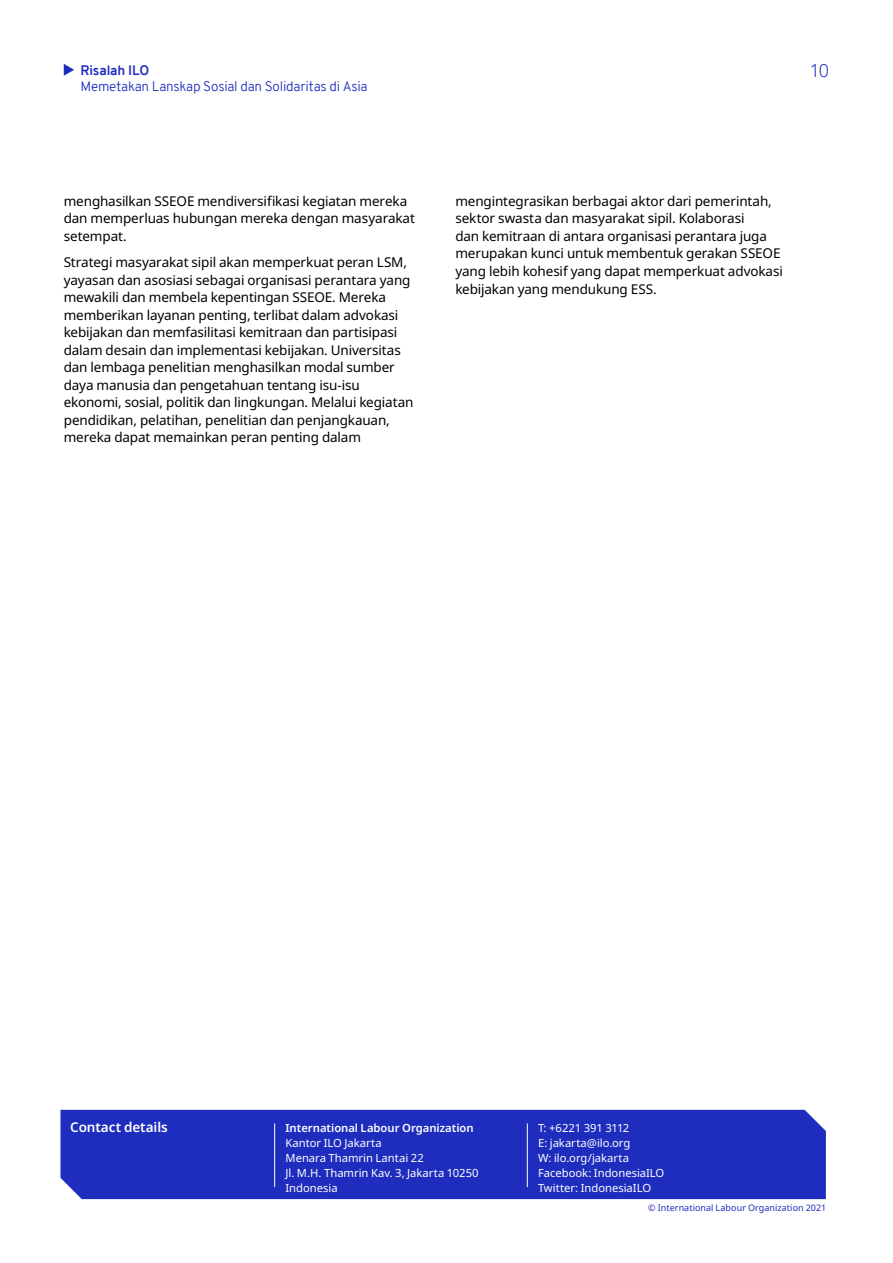
<style>
.page{position:relative;width:893px;height:1263px;background:#fff}
.page>*{position:absolute;margin:0;border:0;box-sizing:border-box;transform-origin:0 0}
.t1{font:300 18px "Noto Sans";color:#1e2dbe}
.t2{font:13.5px/17.5px "Noto Sans";letter-spacing:-.01em;color:#000}
.t3{font:300 13.5px "Overpass";letter-spacing:-.01em;color:#1e2dbe}
.t4{font:600 13.5px "Noto Sans";letter-spacing:-.01em;color:#fff}
.t5{font:700 13.5px "Overpass";letter-spacing:-.01em;color:#1e2dbe}
.t6{font:11.25px/15px "Noto Sans";color:#fff}
.t7{font:600 11.25px "Noto Sans";letter-spacing:-.005em;color:#fff}
.t8{font:9px "Noto Sans";letter-spacing:.005em;color:#1e2dbe}
</style>
<div class="page">
<svg style="left:64px;top:64px;width:10px;height:12px"></svg>
<div style="left:60px;top:1110px;width:766px;height:89px;background:#1e2dbe"></div>
<hr style="left:527px;top:1123px;width:1px;height:64px;background:#fff">
<hr style="left:274px;top:1123px;width:1px;height:64px;background:#fff">
<p class="t5" style="left:80px;top:60px;width:71px">Risalah ILO</p>
<h1 class="t1" style="left:810px;top:57px;width:21px">10</h1>
<p class="t3" style="left:80px;top:77px;width:289px">Memetakan Lanskap Sosial dan Solidaritas di Asia</p>
<p class="t2" style="left:64px;top:192px;width:353px">menghasilkan SSEOE mendiversifikasi kegiatan mereka dan memperluas hubungan mereka dengan masyarakat setempat.</p>
<p class="t2" style="left:64px;top:254px;width:351px">Strategi masyarakat sipil akan memperkuat peran LSM, yayasan dan asosiasi sebagai organisasi perantara yang mewakili dan membela kepentingan SSEOE. Mereka memberikan layanan penting, terlibat dalam advokasi kebijakan dan memfasilitasi kemitraan dan partisipasi dalam desain dan implementasi kebijakan. Universitas dan lembaga penelitian menghasilkan modal sumber daya manusia dan pengetahuan tentang isu-isu ekonomi, sosial, politik dan lingkungan. Melalui kegiatan pendidikan, pelatihan, penelitian dan penjangkauan, mereka dapat memainkan peran penting dalam</p>
<p class="t2" style="left:455px;top:192px;width:329px">mengintegrasikan berbagai aktor dari pemerintah, sektor swasta dan masyarakat sipil. Kolaborasi<br>dan kemitraan di antara organisasi perantara juga merupakan kunci untuk membentuk gerakan SSEOE yang lebih kohesif yang dapat memperkuat advokasi kebijakan yang mendukung ESS.</p>
<p class="t4" style="left:70px;top:1118px;width:99px">Contact details</p>
<p class="t7" style="left:285px;top:1119px;width:190px">International Labour Organization</p>
<p class="t6" style="left:285px;top:1135px;width:195px">Kantor ILO Jakarta<br>Menara Thamrin Lantai 22<br>Jl. M.H. Thamrin Kav. 3, Jakarta 10250<br>Indonesia</p>
<p class="t6" style="left:538px;top:1120px;width:128px">T: +6221 391 3112<br>E: jakarta@ilo.org<br>W: ilo.org/jakarta<br>Facebook: IndonesiaILO<br>Twitter: IndonesiaILO</p>
<p class="t8" style="left:648px;top:1201px;width:179px">© International Labour Organization 2021</p>
</div>
